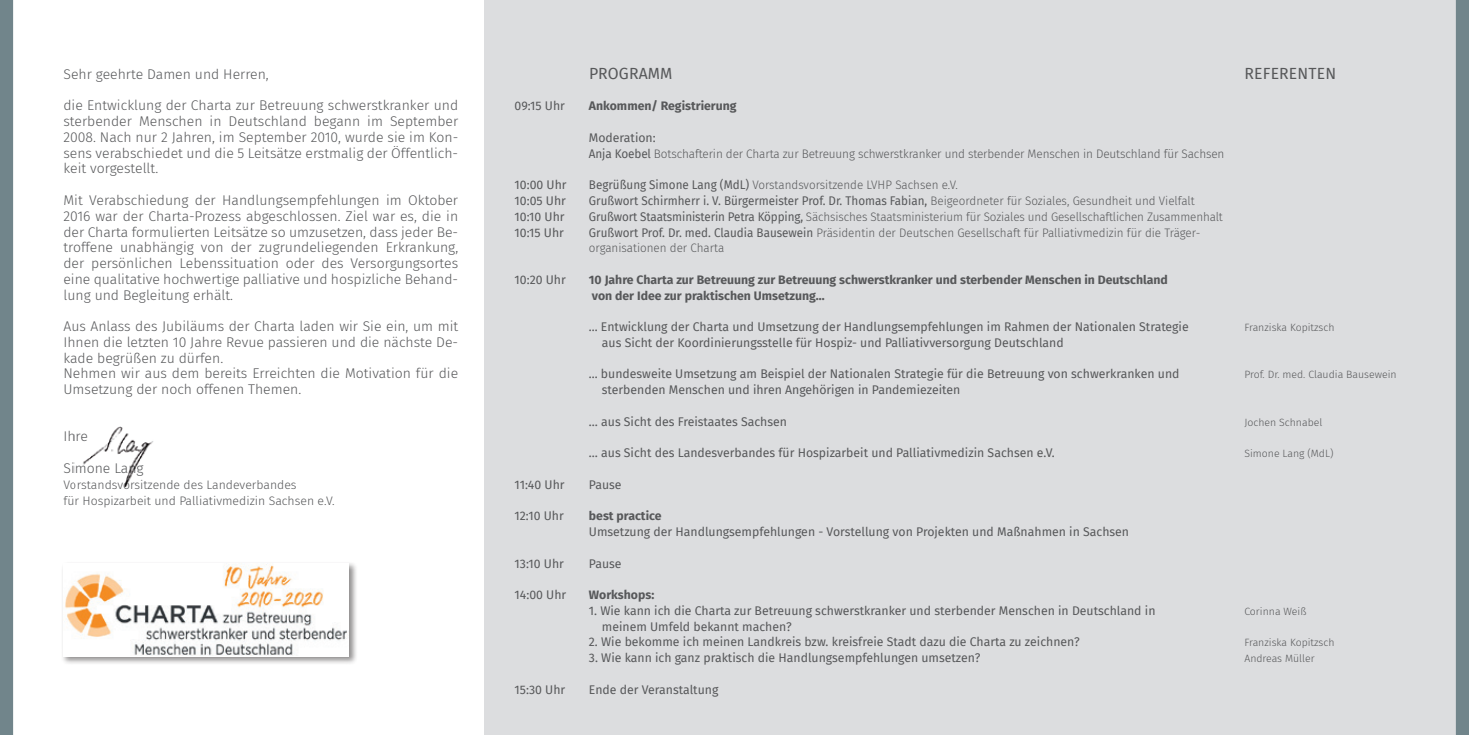
<style>
.page{position:relative;width:1469px;height:735px;background:#fff}
.page>*{position:absolute;margin:0;border:0;box-sizing:border-box;transform-origin:0 0}
.t1{font:15.75px "Fira Sans";letter-spacing:.01em;color:#57585a}
.t2{font:300 14px/15.8px "Fira Sans";color:#57585a;text-align:justify}
.t3{font:12.25px/15.8px "Fira Sans";color:#57585a}
.t4{font:300 12.25px/15.8px "Fira Sans";letter-spacing:-.01em;color:#57585a;scale:.95 1}
.t5{font:700 12.25px/15.8px "Fira Sans";color:#57585a}
.t6{font:300 12.25px/15.8px "Fira Sans";letter-spacing:-.01em;color:#57585a;scale:.96 1}
.t7{font:300 12.25px/15.8px "Fira Sans";letter-spacing:-.01em;color:#57585a}
.t8{font:300 10.5px/15.8px "Fira Sans";color:#57585a}
.s1{font-weight:400}
</style>
<div class="page">
<div style="left:0;top:0;width:1468px;height:734px;background:#dcdddf"></div>
<div style="left:0;top:0;width:484px;height:734px;background:#fff"></div>
<img style="left:83px;top:426px;width:71px;height:62px">
<div style="left:0;top:0;width:13px;height:734px;background:#71858b"></div>
<div style="left:1455px;top:0;width:13px;height:734px;background:#71858b"></div>
<div style="left:61px;top:560px;width:296px;height:104px;background:#231f20;opacity:.5"></div>
<img style="left:63px;top:562px;width:285px;height:94px">
<p class="t2" style="left:63px;top:66px;width:207px">Sehr geehrte Damen und Herren,</p>
<p class="t2" style="left:63px;top:97px;width:396px">die Entwicklung der Charta zur Betreuung schwerstkranker und sterbender Menschen in Deutschland begann im September 2008. Nach nur 2 Jahren, im September 2010, wurde sie im Kon&shy;sens verabschiedet und die 5 Leitsätze erstmalig der Öffentlich&shy;keit vorgestellt.</p>
<p class="t2" style="left:63px;top:192px;width:396px">Mit Verabschiedung der Handlungsempfehlungen im Oktober 2016 war der Charta-Prozess abgeschlossen. Ziel war es, die in der Charta formulierten Leitsätze so umzusetzen, dass jeder Be&shy;troffene unabhängig von der zugrundeliegenden Erkrankung, der persönlichen Lebenssituation oder des Versorgungsortes eine qualitative hochwertige palliative und hospizliche Behand&shy;lung und Begleitung erhält.</p>
<p class="t2" style="left:63px;top:318px;width:396px;text-align:left">Aus Anlass des Jubiläums der Charta laden wir Sie ein, um mit Ihnen die letzten 10 Jahre Revue passieren und die nächste De&shy;kade begrüßen zu dürfen.<br>Nehmen wir aus dem bereits Erreichten die Motivation für die Umsetzung der noch offenen Themen.</p>
<p class="t2" style="left:63px;top:428px;width:26px">Ihre</p>
<p class="t2" style="left:63px;top:460px;width:82px">Simone Lang</p>
<p class="t7" style="left:63px;top:476px;width:273px">Vorstandsvorsitzende des Landeverbandes<br>für Hospizarbeit und Palliativmedizin Sachsen e.V.</p>
<p class="t3" style="left:514px;top:98px;width:52px">09:15 Uhr</p>
<p class="t3" style="left:514px;top:177px;width:54px">10:00 Uhr<br>10:05 Uhr<br>10:10 Uhr<br>10:15 Uhr</p>
<p class="t3" style="left:514px;top:271px;width:53px">10:20 Uhr</p>
<p class="t3" style="left:514px;top:476px;width:51px">11:40 Uhr</p>
<p class="t3" style="left:514px;top:507px;width:51px">12:10 Uhr</p>
<p class="t3" style="left:514px;top:555px;width:51px">13:10 Uhr</p>
<p class="t3" style="left:514px;top:586px;width:53px">14:00 Uhr</p>
<p class="t3" style="left:514px;top:681px;width:52px">15:30 Uhr</p>
<p class="t1" style="left:589px;top:61px;width:85px">PROGRAMM</p>
<p class="t5" style="left:589px;top:97px;width:149px">Ankommen/ Registrierung</p>
<p class="t6" style="left:589px;top:130px;width:663px"><span class="s1">Moderation:<br>Anja Koebel</span> Botschafterin der Charta zur Betreuung schwerstkranker und sterbender Menschen in Deutschland für Sachsen</p>
<p class="t4" style="left:589px;top:177px;width:669px"><span class="s1">Begrüßung Simone Lang (MdL)</span> Vorstandsvorsitzende LVHP Sachsen e.V.<br><span class="s1">Grußwort Schirmherr i. V. Bürgermeister Prof. Dr. Thomas Fabian,</span> Beigeordneter für Soziales, Gesundheit und Vielfalt <span class="s1">Grußwort Staatsministerin Petra Köpping,</span> Sächsisches Staatsministerium für Soziales und Gesellschaftlichen Zusammenhalt <span class="s1">Grußwort Prof. Dr. med. Claudia Bausewein</span> Präsidentin der Deutschen Gesellschaft für Palliativmedizin für die Träger&shy;organisationen der Charta</p>
<p class="t5" style="left:589px;top:270px;width:580px">10 Jahre Charta zur Betreuung zur Betreuung schwerstkranker und sterbender Menschen in Deutschland von der Idee zur praktischen Umsetzung…</p>
<p class="t3" style="left:602px;top:318px;width:588px;text-indent:-13px">... Entwicklung der Charta und Umsetzung der Handlungsempfehlungen im Rahmen der Nationalen Strategie aus Sicht der Koordinierungsstelle für Hospiz- und Palliativversorgung Deutschland</p>
<p class="t3" style="left:602px;top:366px;width:579px;text-indent:-13px">... bundesweite Umsetzung am Beispiel der Nationalen Strategie für die Betreuung von schwerkranken und sterbenden Menschen und ihren Angehörigen in Pandemiezeiten</p>
<p class="t3" style="left:589px;top:413px;width:200px">… aus Sicht des Freistaates Sachsen</p>
<p class="t3" style="left:589px;top:444px;width:467px">… aus Sicht des Landesverbandes für Hospizarbeit und Palliativmedizin Sachsen e.V.</p>
<p class="t3" style="left:589px;top:476px;width:34px">Pause</p>
<p class="t5" style="left:589px;top:507px;width:74px">best practice</p>
<p class="t3" style="left:589px;top:523px;width:541px">Umsetzung der Handlungsempfehlungen - Vorstellung von Projekten und Maßnahmen in Sachsen</p>
<p class="t3" style="left:589px;top:555px;width:34px">Pause</p>
<p class="t5" style="left:589px;top:585px;width:67px">Workshops:</p>
<p class="t3" style="left:602px;top:602px;width:555px;text-indent:-13px">1. Wie kann ich die Charta zur Betreuung schwerstkranker und sterbender Menschen in Deutschland in meinem Umfeld bekannt machen?</p>
<p class="t3" style="left:589px;top:633px;width:492px">2. Wie bekomme ich meinen Landkreis bzw. kreisfreie Stadt dazu die Charta zu zeichnen?</p>
<p class="t3" style="left:589px;top:649px;width:393px">3. Wie kann ich ganz praktisch die Handlungsempfehlungen umsetzen?</p>
<p class="t3" style="left:589px;top:681px;width:131px">Ende der Veranstaltung</p>
<p class="t1" style="left:1244px;top:61px;width:93px">REFERENTEN</p>
<p class="t8" style="left:1244px;top:319px;width:92px">Franziska Kopitzsch</p>
<p class="t8" style="left:1244px;top:366px;width:154px">Prof. Dr. med. Claudia Bausewein</p>
<p class="t8" style="left:1244px;top:414px;width:79px">Jochen Schnabel</p>
<p class="t8" style="left:1244px;top:445px;width:91px">Simone Lang (MdL)</p>
<p class="t8" style="left:1244px;top:603px;width:64px">Corinna Weiß</p>
<p class="t8" style="left:1244px;top:634px;width:92px">Franziska Kopitzsch<br>Andreas Müller</p>
</div>
